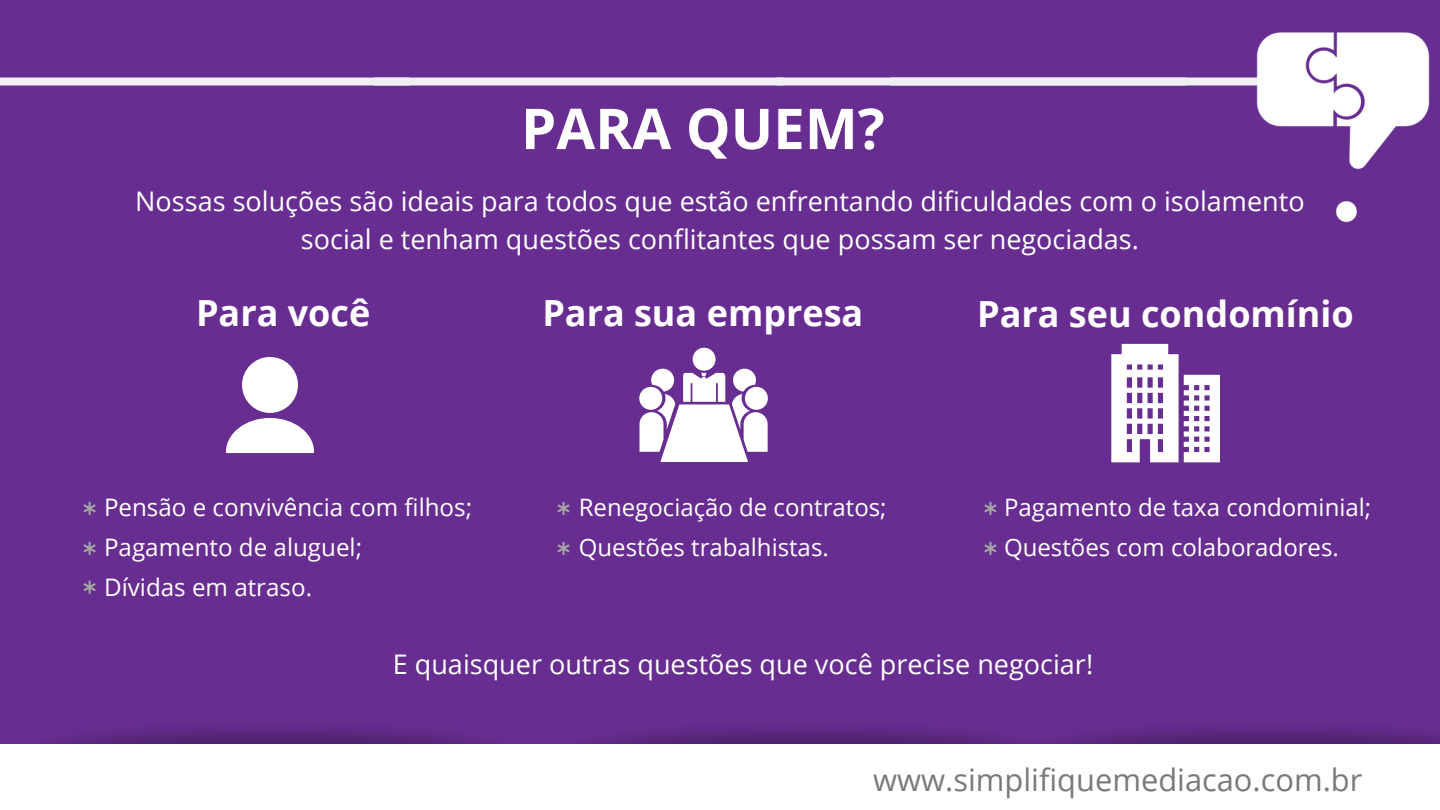
<style>
.page{position:relative;width:1440px;height:810px;background:#682d90}
.page>*{position:absolute;margin:0;border:0;box-sizing:border-box;transform-origin:0 0}
.t1{font:700 56.3px "Open Sans";color:#fff}
.t2{font:700 36px "Open Sans";color:#fff}
.t3{font:30.8px "Open Sans";color:#7b7879}
.t4{font:27px/37.8px "Open Sans";color:#fff;text-align:center}
.t5{font:24.2px/40.1px "Open Sans";color:#fff}
.t6{font:24px/39.8px "Open Sans";color:#fff}
</style>
<div class="page">
<div style="left:0;top:78px;width:1187px;height:7px;background:#eff0f2"></div>
<img style="left:1187px;top:32px;width:243px;height:191px">
<div style="left:693px;top:348px;width:23px;height:23px;background:#fff;border-radius:50%"></div>
<svg style="left:640px;top:369px;width:128px;height:93px"></svg>
<svg style="left:226px;top:418px;width:88px;height:35px"></svg>
<div style="left:242px;top:357px;width:56px;height:56px;background:#fff;border-radius:50%"></div>
<svg style="left:1111px;top:344px;width:109px;height:118px"></svg>
<svg style="left:84px;top:502px;width:12px;height:13px"></svg>
<svg style="left:84px;top:542px;width:12px;height:13px"></svg>
<svg style="left:84px;top:581px;width:12px;height:13px"></svg>
<svg style="left:557px;top:502px;width:13px;height:13px"></svg>
<img style="left:0;top:728px;width:522px;height:17px">
<div style="left:0;top:745px;width:543px;height:65px;background:#fff"></div>
<img style="left:522px;top:728px;width:463px;height:17px">
<div style="left:533px;top:744px;width:547px;height:66px;background:#fff"></div>
<div style="left:996px;top:744px;width:444px;height:66px;background:#fff"></div>
<svg style="left:557px;top:542px;width:13px;height:13px"></svg>
<svg style="left:984px;top:502px;width:13px;height:13px"></svg>
<svg style="left:984px;top:542px;width:13px;height:13px"></svg>
<h1 class="t1" style="left:521px;top:89px;width:365px">PARA QUEM?</h1>
<p class="t4" style="left:135px;top:182px;width:1171px">Nossas soluções são ideais para todos que estão enfrentando dificuldades com o isolamento social e tenham questões conflitantes que possam ser negociadas.</p>
<h2 class="t2" style="left:196px;top:287px;width:176px">Para você</h2>
<h2 class="t2" style="left:542px;top:287px;width:323px">Para sua empresa</h2>
<h2 class="t2" style="left:977px;top:288px;width:378px">Para seu condomínio</h2>
<p class="t5" style="left:104px;top:486px;width:370px">Pensão e convivência com filhos;<br>Pagamento de aluguel;<br>Dívidas em atraso.</p>
<p class="t6" style="left:579px;top:487px;width:309px">Renegociação de contratos;<br>Questões trabalhistas.</p>
<p class="t6" style="left:1004px;top:487px;width:369px">Pagamento de taxa condominial;<br>Questões com colaboradores.</p>
<p class="t4" style="left:393px;top:645px;width:702px">E quaisquer outras questões que você precise negociar!</p>
<p class="t3" style="left:873px;top:758px;width:491px">www.simplifiquemediacao.com.br</p>
</div>
